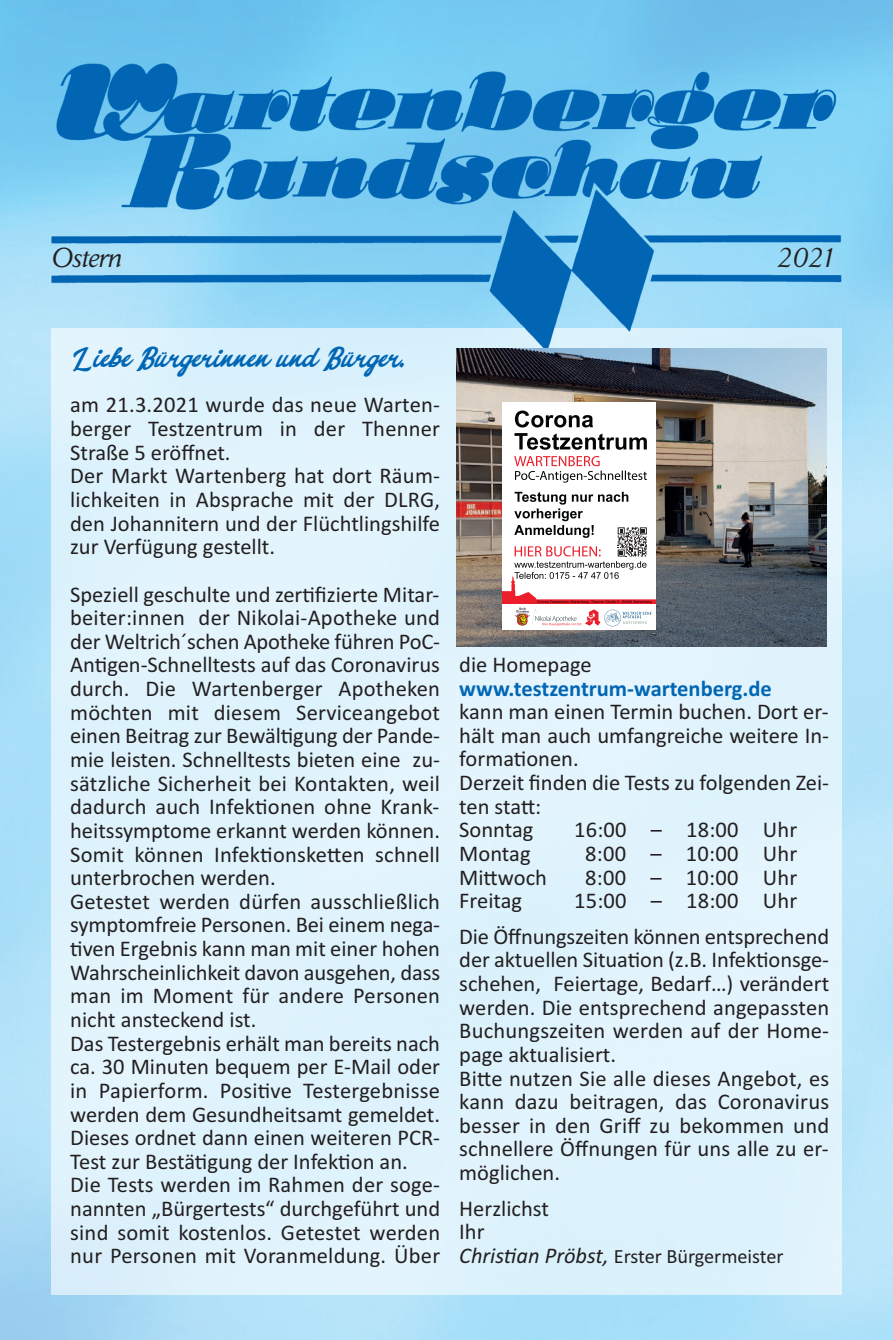
<style>
.page{position:relative;width:893px;height:1340px;background:#fff}
.page>*{position:absolute;margin:0;border:0;box-sizing:border-box;transform-origin:0 0}
.t1{font:italic 29.25px "Cindy Julia";color:#0166b3}
.t2{font:italic 27px "Daily News BQ";color:#231f20}
.t3{font:22.5px/23.6px "Calibri";color:#231f20}
.t4{font:700 22.5px "Calibri";color:#0166b3}
.t5{font:20.25px "Calibri";color:#231f20}
.s1{font-style:italic;font-size:22.5px}
</style>
<div class="page">
<img style="left:0;top:0;width:893px;height:1339px">
<div style="left:51px;top:328px;width:791px;height:967px;background:#e0f3fc"></div>
<img style="left:40px;top:48px;width:818px;height:311px">
<img style="left:456px;top:348px;width:370px;height:298px">
<div style="left:503px;top:402px;width:153px;height:227px;background:#fff"></div>
<svg style="left:515px;top:410px;width:78px;height:17px"></svg>
<svg style="left:514px;top:456px;width:133px;height:26px"></svg>
<svg style="left:514px;top:433px;width:133px;height:17px"></svg>
<svg style="left:503px;top:492px;width:153px;height:134px"></svg>
<p class="t2" style="left:51px;top:242px;width:72px">Ostern</p>
<p class="t2" style="left:777px;top:242px;width:60px">2021</p>
<h1 class="t1" style="left:70px;top:340px;width:336px">Liebe Bürgerinnen und Bürger,</h1>
<p class="t3" style="left:70px;top:393px;width:371px">am 21.3.2021 wurde das neue Warten&shy;berger Testzentrum in der Thenner<br>Straße 5 eröffnet.<br>Der Markt Wartenberg hat dort Räum&shy;lichkeiten in Absprache mit der DLRG, den Johannitern und der Flüchtlingshilfe zur Verfügung gestellt.</p>
<p class="t3" style="left:70px;top:582px;width:372px">Speziell geschulte und zertifizierte Mitar&shy;beiter:innen der Nikolai-Apotheke und der Weltrich´schen Apotheke führen PoC-Antigen-Schnelltests auf das Coronavirus durch. Die Wartenberger Apotheken möchten mit diesem Serviceangebot einen Beitrag zur Bewältigung der Pande&shy;mie leisten. Schnelltests bieten eine zu&shy;sätzliche Sicherheit bei Kontakten, weil dadurch auch Infektionen ohne Krank&shy;heitssymptome erkannt werden können.<br>Somit können Infektionsketten schnell unterbrochen werden.<br>Getestet werden dürfen ausschließlich symptomfreie Personen. Bei einem nega&shy;tiven Ergebnis kann man mit einer hohen Wahrscheinlichkeit davon ausgehen, dass man im Moment für andere Personen nicht ansteckend ist.<br>Das Testergebnis erhält man bereits nach ca. 30 Minuten bequem per E-Mail oder in Papierform. Positive Testergebnisse werden dem Gesundheitsamt gemeldet.<br>Dieses ordnet dann einen weiteren PCR-Test zur Bestätigung der Infektion an.<br>Die Tests werden im Rahmen der soge&shy;nannten „Bürgertests“ durchgeführt und sind somit kostenlos. Getestet werden nur Personen mit Voranmeldung. Über</p>
<p class="t3" style="left:459px;top:652px;width:134px">die Homepage</p>
<p class="t4" style="left:459px;top:674px;width:314px">www.testzentrum-wartenberg.de</p>
<p class="t3" style="left:459px;top:699px;width:371px">kann man einen Termin buchen. Dort er&shy;hält man auch umfangreiche weitere In&shy;formationen.<br>Derzeit finden die Tests zu folgenden Zei&shy;ten statt:<br>Sonntag</p>
<p class="t3" style="left:574px;top:817px;width:225px">16:00 – 18:00 Uhr</p>
<p class="t3" style="left:459px;top:841px;width:73px">Montag</p>
<p class="t3" style="left:585px;top:841px;width:213px">8:00 – 10:00 Uhr</p>
<p class="t3" style="left:459px;top:865px;width:89px">Mittwoch</p>
<p class="t3" style="left:585px;top:865px;width:213px">8:00 – 10:00 Uhr</p>
<p class="t3" style="left:459px;top:888px;width:64px">Freitag</p>
<p class="t3" style="left:459px;top:882px;width:371px;line-height:35.6px;text-indent:115px">15:00 – 18:00 Uhr<br>Die Öffnungszeiten können entsprechend</p>
<p class="t3" style="left:459px;top:947px;width:371px">der aktuellen Situation (z.B. Infektionsge&shy;schehen, Feiertage, Bedarf…) verändert werden. Die entsprechend angepassten Buchungszeiten werden auf der Home&shy;page aktualisiert.<br>Bitte nutzen Sie alle dieses Angebot, es kann dazu beitragen, das Coronavirus besser in den Griff zu bekommen und schnellere Öffnungen für uns alle zu er&shy;möglichen.</p>
<p class="t3" style="left:459px;top:1195px;width:91px">Herzlichst<br>Ihr</p>
<p class="t5" style="left:459px;top:1243px;width:326px"><span class="s1">Christian Pröbst,</span> Erster Bürgermeister</p>
</div>
